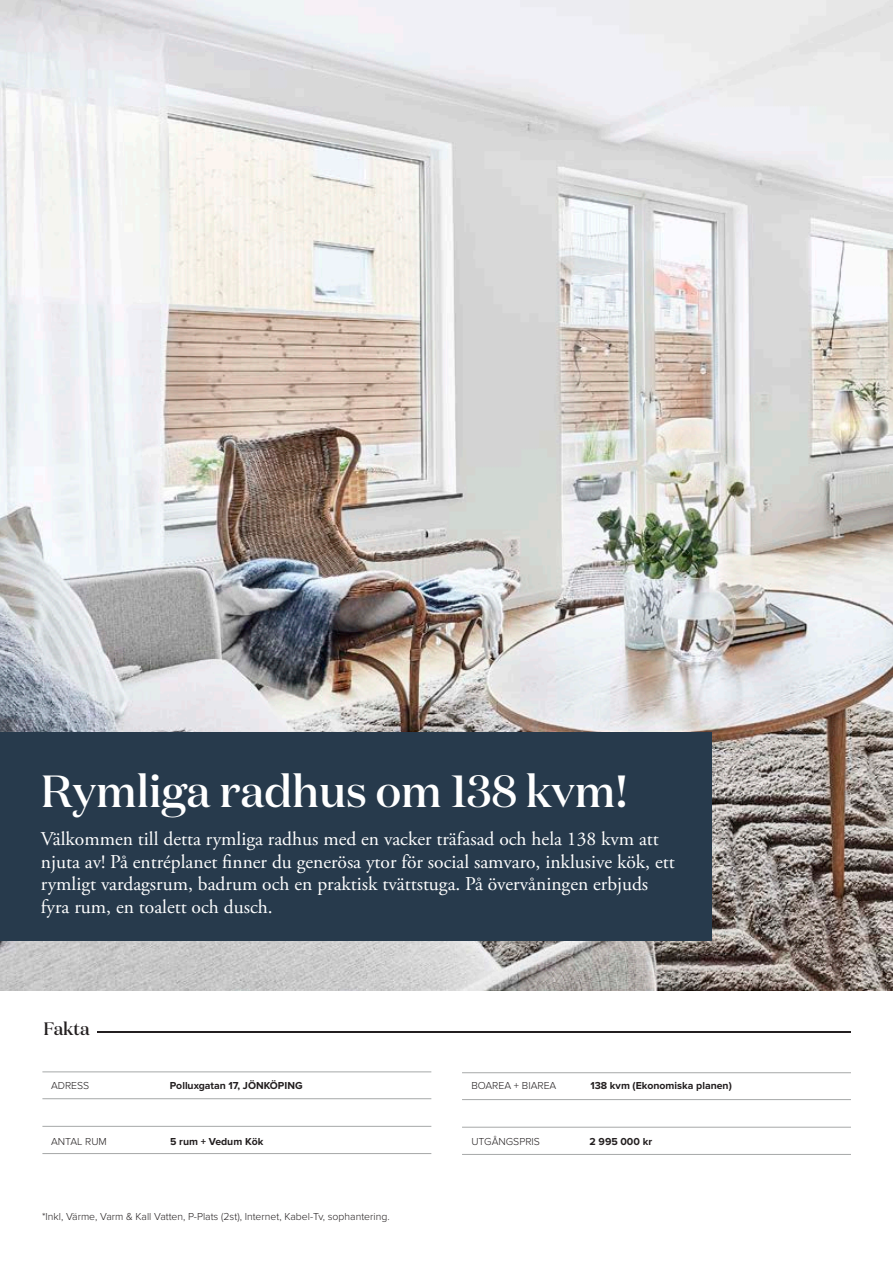
<style>
.page{position:relative;width:893px;height:1263px;background:#fff}
.page>*{position:absolute;margin:0;border:0;box-sizing:border-box;transform-origin:0 0}
.t1{font:500 45px "Domaine Disp";color:#fff}
.t2{font:19.5px/22.5px "Adobe Garamond Pro";color:#fff}
.t3{font:500 18px "Domaine Disp";color:#231f20}
.t4{font:300 10.5px "Proxima Nova";color:#231f20}
.t5{font:700 10.5px "Proxima Nova";color:#231f20}
</style>
<div class="page">
<hr style="left:42px;top:1071px;width:389px;height:1px;background:#a6a8a8">
<hr style="left:42px;top:1098px;width:389px;height:1px;background:#a6a8a8">
<hr style="left:42px;top:1126px;width:389px;height:1px;background:#a6a8a8">
<hr style="left:42px;top:1153px;width:389px;height:1px;background:#a6a8a8">
<hr style="left:462px;top:1072px;width:389px;height:1px;background:#a6a8a8">
<hr style="left:462px;top:1099px;width:389px;height:1px;background:#a6a8a8">
<hr style="left:462px;top:1127px;width:389px;height:1px;background:#a6a8a8">
<hr style="left:462px;top:1154px;width:389px;height:1px;background:#a6a8a8">
<hr style="left:98px;top:1032px;width:753px;height:1px;background:#231f20">
<img style="left:0;top:0;width:893px;height:990px">
<div style="left:0;top:732px;width:712px;height:85px;background:#273a4c"></div>
<div style="left:0;top:762px;width:712px;height:179px;background:#273a4c"></div>
<h1 class="t1" style="left:41px;top:763px;width:588px">Rymliga radhus om 138 kvm!</h1>
<p class="t2" style="left:41px;top:828px;width:635px">Välkommen till detta rymliga radhus med en vacker träfasad och hela 138 kvm att njuta av! På entréplanet finner du generösa ytor för social samvaro, inklusive kök, ett rymligt vardagsrum, badrum och en praktisk tvättstuga. På övervåningen erbjuds fyra rum, en toalett och dusch.</p>
<p class="t3" style="left:44px;top:1017px;width:48px">Fakta</p>
<p class="t4" style="left:51px;top:1080px;width:40px">ADRESS</p>
<p class="t4" style="left:51px;top:1135px;width:57px">ANTAL RUM</p>
<p class="t5" style="left:170px;top:1081px;width:134px">Polluxgatan 17, JÖNKÖPING</p>
<p class="t5" style="left:170px;top:1136px;width:95px">5 rum + Vedum Kök</p>
<p class="t4" style="left:42px;top:1210px;width:349px">*Inkl, Värme, Varm &amp; Kall Vatten, P‑Plats (2st), Internet, Kabel-Tv, sophantering.</p>
<p class="t4" style="left:471px;top:1080px;width:86px">BOAREA + BIAREA</p>
<p class="t4" style="left:471px;top:1135px;width:70px">UTGÅNGSPRIS</p>
<p class="t5" style="left:590px;top:1081px;width:143px">138 kvm (Ekonomiska planen)</p>
<p class="t5" style="left:590px;top:1136px;width:64px">2 995 000 kr</p>
</div>
